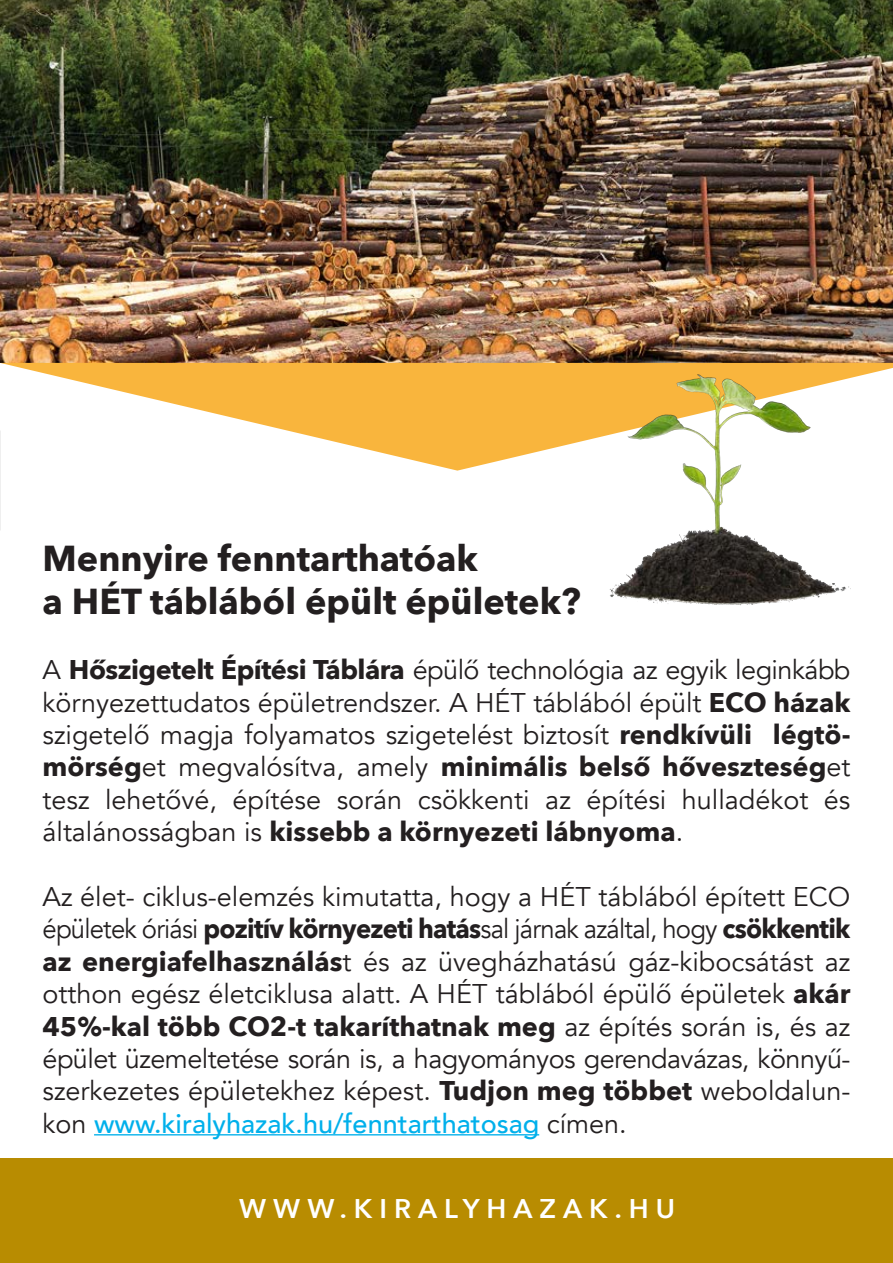
<style>
.page{position:relative;width:893px;height:1263px;background:#fff}
.page>*{position:absolute;margin:0;border:0;box-sizing:border-box;transform-origin:0 0}
.t1{font:700 36px "Avenir Next";color:#231f20}
.t2{font:27px/32.4px "Avenir";color:#231f20;text-align:justify}
.t3{font:600 27px "Avenir Next";letter-spacing:.26em;color:#fff}
.s1{font-family:"Avenir Next";font-weight:700}
.s2{font-weight:500;color:#00b0eb}
</style>
<div class="page">
<div style="left:0;top:1158px;width:893px;height:105px;background:#b88c01"></div>
<hr style="left:94px;top:1134px;width:445px;height:1px;background:#00b0eb">
<img style="left:0;top:0;width:893px;height:363px">
<svg style="left:0;top:363px;width:893px;height:108px;fill:#f9b53d"></svg>
<img style="left:593px;top:327px;width:257px;height:279px">
<p class="t1" style="left:43px;top:527px;width:437px">Mennyire fenntarthatóak</p>
<p class="t1" style="left:43px;top:570px;width:540px">a HÉT táblából épült épületek?</p>
<p class="t2" style="left:43px;top:654px;width:809px">A <span class="s1">Hőszigetelt Építési Táblára</span> épülő technológia az egyik leginkább környezettudatos épületrendszer. A HÉT táblából épült <span class="s1">ECO házak </span>szigetelő magja folyamatos szigetelést biztosít <span class="s1">rendkívüli légtö&shy;mörség</span>et megvalósítva, amely <span class="s1">minimális belső hőveszteség</span>et tesz lehetővé, építése során csökkenti az építési hulladékot és általánosságban is <span class="s1">kissebb a környezeti lábnyoma</span>.</p>
<p class="t2" style="left:43px;top:881px;width:809px">Az élet- ciklus-elemzés kimutatta, hogy a HÉT táblából épített ECO épületek óriási <span class="s1">pozitív környezeti hatás</span>sal járnak azáltal, hogy <span class="s1">csökkentik az energiafelhasználás</span>t és az üvegházhatású gáz-kibocsátást az otthon egész életciklusa alatt. A HÉT táblából épülő épületek <span class="s1">akár 45%-kal több CO2-t takaríthatnak meg</span> az építés során is, és az épület üzemeltetése során is, a hagyományos gerendavázas, könnyű&shy;szerkezetes épületekhez képest. <span class="s1">Tudjon meg többet</span> weboldalun&shy;kon <span class="s2">www.kiralyhazak.hu/fenntarthatosag</span> címen.</p>
<p class="t3" style="left:239px;top:1185px;width:437px">WWW.KIRALYHAZAK.HU</p>
</div>
